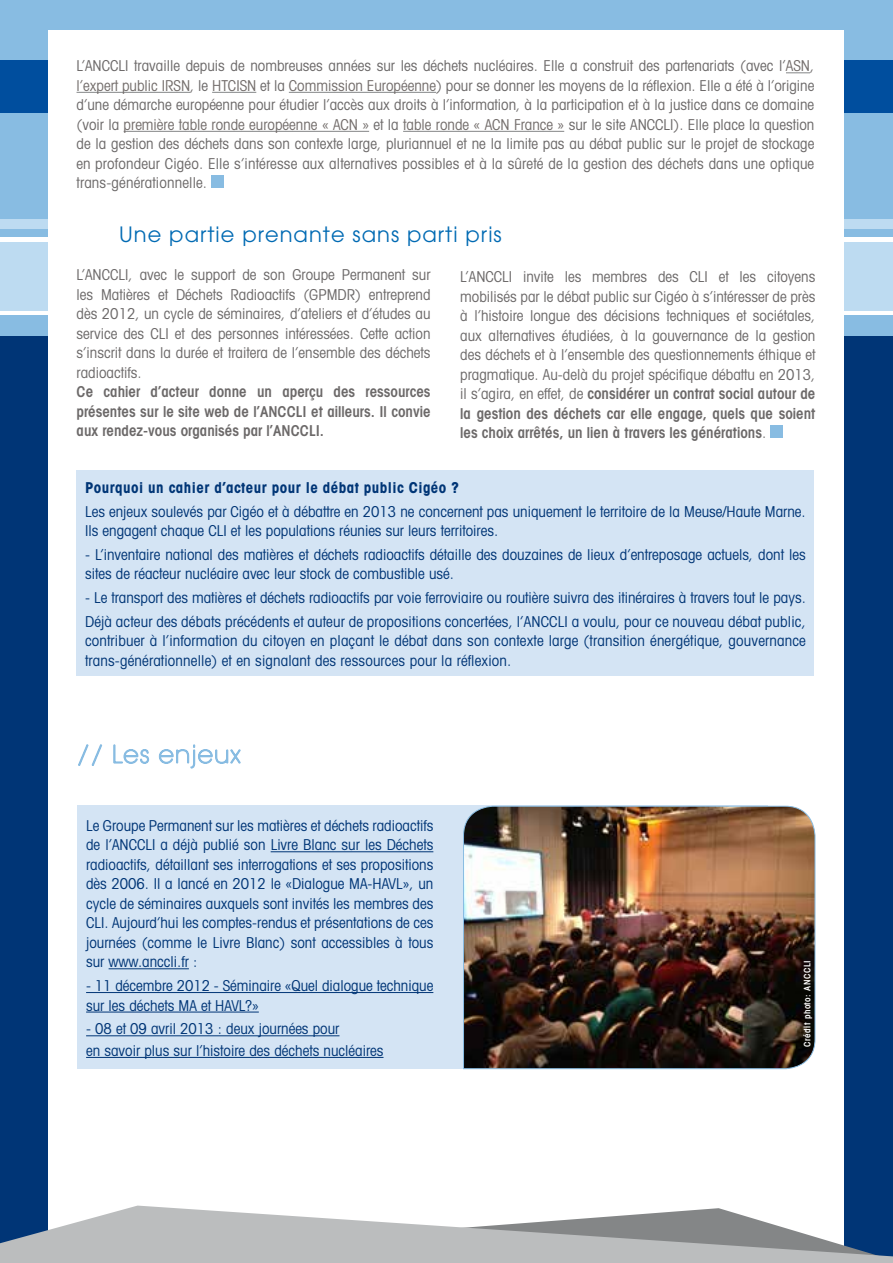
<style>
.page{position:relative;width:893px;height:1263px;background:#fff}
.page>*{position:absolute;margin:0;border:0;box-sizing:border-box;transform-origin:0 0}
.t1{font:21px "Avant Garde";letter-spacing:.05em;color:#006ab3}
.t2{font:condensed 15px/19.5px "Avant Garde";color:#6c6969;text-align:justify}
.t3{font:condensed 15px/19.5px "Avant Garde";color:#003576}
.t4{font:600 condensed 15px/19.5px "Avant Garde";color:#6c6969;text-align:justify}
.t5{font:700 condensed 15px "Avant Garde";letter-spacing:.03em;color:#003576}
.t6{font:600 condensed 9px "Avant Garde";letter-spacing:.05em;color:#fff}
.s1{color:#736d6b}
.s2{font-weight:600}
</style>
<div class="page">
<div style="left:0;top:0;width:893px;height:238px;background:#88bce2"></div>
<div style="left:0;top:277px;width:893px;height:986px;background:#003576"></div>
<div style="left:0;top:315px;width:893px;height:20px;background:#88bce2"></div>
<div style="left:0;top:235px;width:893px;height:76px;background:#bddbf1"></div>
<hr style="left:0;top:237px;width:893px;height:4px;background:#fff">
<div style="left:0;top:226px;width:893px;height:11px;background:#88bce2"></div>
<div style="left:0;top:219px;width:893px;height:10px;background:#bddbf1"></div>
<hr style="left:0;top:311px;width:893px;height:4px;background:#fff">
<div style="left:0;top:60px;width:893px;height:53px;background:#004e9e"></div>
<div style="left:49px;top:30px;width:795px;height:1231px;background:#fff"></div>
<svg style="left:0;top:1205px;width:892px;height:58px;fill:#bbbdbe"></svg>
<svg style="left:786px;top:72px;width:24px;height:1px"></svg>
<hr style="left:77px;top:92px;width:113px;height:1px;background:#848687">
<hr style="left:212px;top:92px;width:44px;height:1px;background:#848687">
<hr style="left:289px;top:92px;width:147px;height:1px;background:#848687">
<hr style="left:124px;top:131px;width:245px;height:1px;background:#848687">
<hr style="left:403px;top:131px;width:161px;height:1px;background:#848687">
<div style="left:211px;top:176px;width:13px;height:12px;background:#88bce2"></div>
<div style="left:77px;top:471px;width:737px;height:205px;background:#d4e4f4"></div>
<div style="left:78px;top:806px;width:690px;height:263px;background:#d4e4f4"></div>
<hr style="left:271px;top:851px;width:162px;height:1px;background:#003576">
<hr style="left:109px;top:968px;width:80px;height:1px;background:#003576">
<hr style="left:86px;top:992px;width:347px;height:1px;background:#003576">
<hr style="left:86px;top:1012px;width:173px;height:1px;background:#003576">
<hr style="left:86px;top:1035px;width:253px;height:1px;background:#003576">
<hr style="left:86px;top:1057px;width:297px;height:1px;background:#003576">
<img style="left:463px;top:805px;width:353px;height:264px">
<div style="left:770px;top:425px;width:13px;height:13px;background:#88bce2"></div>
<svg style="left:78px;top:744px;width:25px;height:22px"></svg>
<svg style="left:113px;top:744px;width:37px;height:20px"></svg>
<svg style="left:158px;top:744px;width:83px;height:25px"></svg>
<p class="t2" style="left:77px;top:56px;width:739px">L’ANCCLI travaille depuis de nombreuses années sur les déchets nucléaires. Elle a construit des partenariats (avec l’<span class="s1">ASN</span>, <span class="s1">l’expert public IRSN</span>, le <span class="s1">HTCISN</span> et la <span class="s1">Commission Européenne</span>) pour se donner les moyens de la réflexion. Elle a été à l’origine d’une démarche européenne pour étudier l’accès aux droits à l’information, à la participation et à la justice dans ce domaine (voir la <span class="s1">première table ronde européenne « ACN »</span> et la <span class="s1">table ronde « ACN France »</span> sur le site ANCCLI). Elle place la question de la gestion des déchets dans son contexte large, pluriannuel et ne la limite pas au débat public sur le projet de stockage en profondeur Cigéo. Elle s’intéresse aux alternatives possibles et à la sûreté de la gestion des déchets dans une optique trans-générationnelle.</p>
<h1 class="t1" style="left:119px;top:222px;width:384px">Une partie prenante sans parti pris</h1>
<p class="t2" style="left:77px;top:265px;width:356px">L’ANCCLI, avec le support de son Groupe Permanent sur les Matières et Déchets Radioactifs (GPMDR) entreprend dès 2012, un cycle de séminaires, d’ateliers et d’études au service des CLI et des personnes intéressées. Cette action s’inscrit dans la durée et traitera de l’ensemble des déchets radioactifs.</p>
<p class="t4" style="left:77px;top:382px;width:355px">Ce cahier d’acteur donne un aperçu des ressources présentes sur le site web de l’ANCCLI et ailleurs. Il convie aux rendez-vous organisés par l’ANCCLI.</p>
<p class="t2" style="left:460px;top:267px;width:357px">L’ANCCLI invite les membres des CLI et les citoyens mobilisés par le débat public sur Cigéo à s’intéresser de près à l’histoire longue des décisions techniques et sociétales, aux alternatives étudiées, à la gouvernance de la gestion des déchets et à l’ensemble des questionnements éthique et pragmatique. Au-delà du projet spécifique débattu en 2013, il s’agira, en effet, de <span class="s2">considérer un contrat social autour de la gestion des déchets car elle engage, quels que soient les choix arrêtés, un lien à travers les générations</span>.</p>
<p class="t5" style="left:85px;top:478px;width:375px">Pourquoi un cahier d’acteur pour le débat public Cigéo ?</p>
<p class="t3" style="left:85px;top:501px;width:722px">Les enjeux soulevés par Cigéo et à débattre en 2013 ne concernent pas uniquement le territoire de la Meuse/Haute Marne.<br>Ils engagent chaque CLI et les populations réunies sur leurs territoires.</p>
<p class="t3" style="left:85px;top:544px;width:722px">- L’inventaire national des matières et déchets radioactifs détaille des douzaines de lieux d’entreposage actuels, dont les sites de réacteur nucléaire avec leur stock de combustible usé.</p>
<p class="t3" style="left:85px;top:586px;width:722px;line-height:23.7px">- Le transport des matières et déchets radioactifs par voie ferroviaire ou routière suivra des itinéraires à travers tout le pays.<br>Déjà acteur des débats précédents et auteur de propositions concertées, l’ANCCLI a voulu, pour ce nouveau débat public,</p>
<p class="t3" style="left:85px;top:631px;width:722px">contribuer à l’information du citoyen en plaçant le débat dans son contexte large (transition énergétique, gouvernance trans-générationnelle) et en signalant des ressources pour la réflexion.</p>
<p class="t3" style="left:86px;top:815px;width:349px;text-align:justify">Le Groupe Permanent sur les matières et déchets radioactifs de l’ANCCLI a déjà publié son Livre Blanc sur les Déchets radioactifs, détaillant ses interrogations et ses propositions dès 2006. Il a lancé en 2012 le «Dialogue MA-HAVL», un cycle de séminaires auxquels sont invités les membres des CLI. Aujourd’hui les comptes-rendus et présentations de ces journées (comme le Livre Blanc) sont accessibles à tous sur www.anccli.fr :</p>
<p class="t3" style="left:86px;top:975px;width:349px">- 11 décembre 2012 - Séminaire «Quel dialogue technique sur les déchets MA et HAVL?»</p>
<p class="t3" style="left:86px;top:1018px;width:299px;line-height:21.6px">- 08 et 09 avril 2013 : deux journées pour<br>en savoir plus sur l’histoire des déchets nucléaires</p>
<p class="t6" style="left:802px;top:1046px;width:88px;rotate:-90deg">Crédit photo: ANCCLI</p>
</div>
